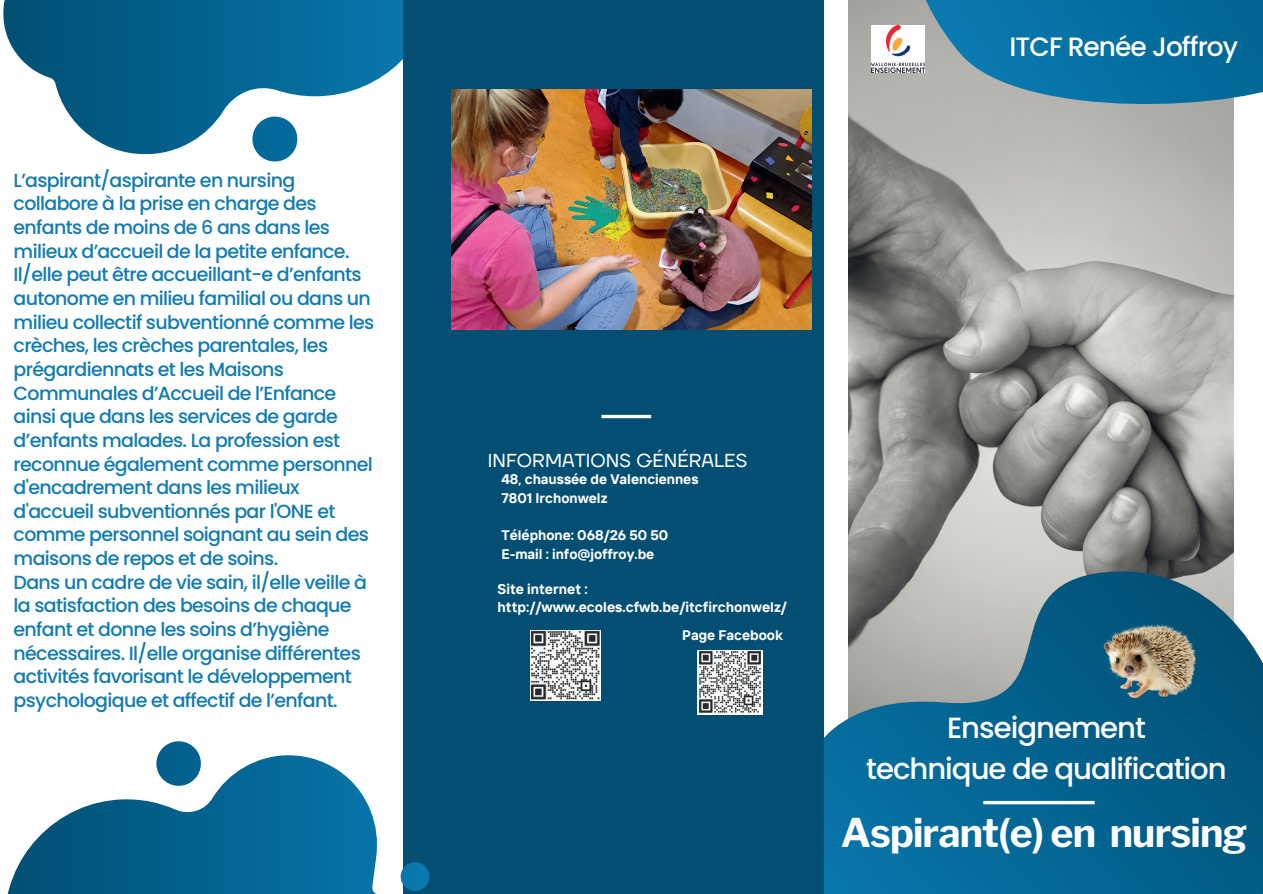
<style>
.page{position:relative;width:1263px;height:894px;background:#fff}
.page>*{position:absolute;margin:0;border:0;box-sizing:border-box;transform-origin:0 0}
.t1{font:700 39.3px "Libre Franklin";letter-spacing:-.02em;color:#fff}
.t2{font:500 29.1px/40.5px "Poppins";letter-spacing:-.035em;color:#fff;text-align:center}
.t3{font:500 26.55px "Poppins";letter-spacing:-.035em;color:#fff}
.t4{font:500 19.05px/23.7px "Poppins";letter-spacing:-.035em;color:#127bb0}
.t5{font:18.6px "TT Firs Neue";color:#fff}
.t6{font:700 14.1px/18.9px "TT Interphases";color:#fff}
.t7{font:700 13.8px/18.6px "TT Interphases";color:#fff}
</style>
<div class="page">
<img style="left:3px;top:0;width:401px;height:154px">
<img style="left:252px;top:117px;width:45px;height:44px">
<img style="left:849px;top:0;width:384px;height:567px">
<img style="left:824px;top:567px;width:438px;height:326px">
<img style="left:903px;top:0;width:360px;height:121px">
<div style="left:404px;top:0;width:420px;height:893px;background:#034f74"></div>
<img style="left:8px;top:755px;width:422px;height:138px">
<img style="left:156px;top:741px;width:45px;height:44px">
<img style="left:401px;top:862px;width:28px;height:28px">
<hr style="left:601px;top:415px;width:50px;height:3px;background:#fff">
<svg style="left:983px;top:800px;width:112px;height:4px"></svg>
<img style="left:1103px;top:620px;width:100px;height:83px">
<img style="left:697px;top:650px;width:65px;height:64px">
<img style="left:531px;top:630px;width:69px;height:70px">
<img style="left:451px;top:89px;width:360px;height:240px">
<img style="left:872px;top:25px;width:53px;height:48px">
<p class="t4" style="left:14px;top:168px;width:362px">L’aspirant/aspirante en nursing collabore à la prise en charge des enfants de moins de 6 ans dans les milieux d’accueil de la petite enfance.<br>Il/elle peut être accueillant-e d’enfants autonome en milieu familial ou dans un milieu collectif subventionné comme les crèches, les crèches parentales, les prégardiennats et les Maisons Communales d’Accueil de l’Enfance ainsi que dans les services de garde d’enfants malades. La profession est reconnue également comme personnel d'encadrement dans les milieux d'accueil subventionnés par l'ONE et comme personnel soignant au sein des maisons de repos et de soins.<br>Dans un cadre de vie sain, il/elle veille à la satisfaction des besoins de chaque enfant et donne les soins d’hygiène nécessaires. Il/elle organise différentes activités favorisant le développement psychologique et affectif de l’enfant.</p>
<h3 class="t3" style="left:1009px;top:32px;width:230px">ITCF Renée Joffroy</h3>
<p class="t5" style="left:488px;top:448px;width:261px">INFORMATIONS GÉNÉRALES</p>
<p class="t7" style="left:501px;top:470px;width:199px">48, chaussée de Valenciennes<br>7801 Irchonwelz</p>
<p class="t7" style="left:501px;top:525px;width:168px">Téléphone: 068/26 50 50<br>E-mail : info@joffroy.be</p>
<p class="t6" style="left:498px;top:578px;width:291px">Site internet : http://www.ecoles.cfwb.be/itcfirchonwelz/</p>
<p class="t7" style="left:682px;top:625px;width:102px">Page Facebook</p>
<h2 class="t2" style="left:866px;top:707px;width:362px">Enseignement<br>technique de qualification</h2>
<h1 class="t1" style="left:841px;top:809px;width:408px">Aspirant(e) en nursing</h1>
</div>
